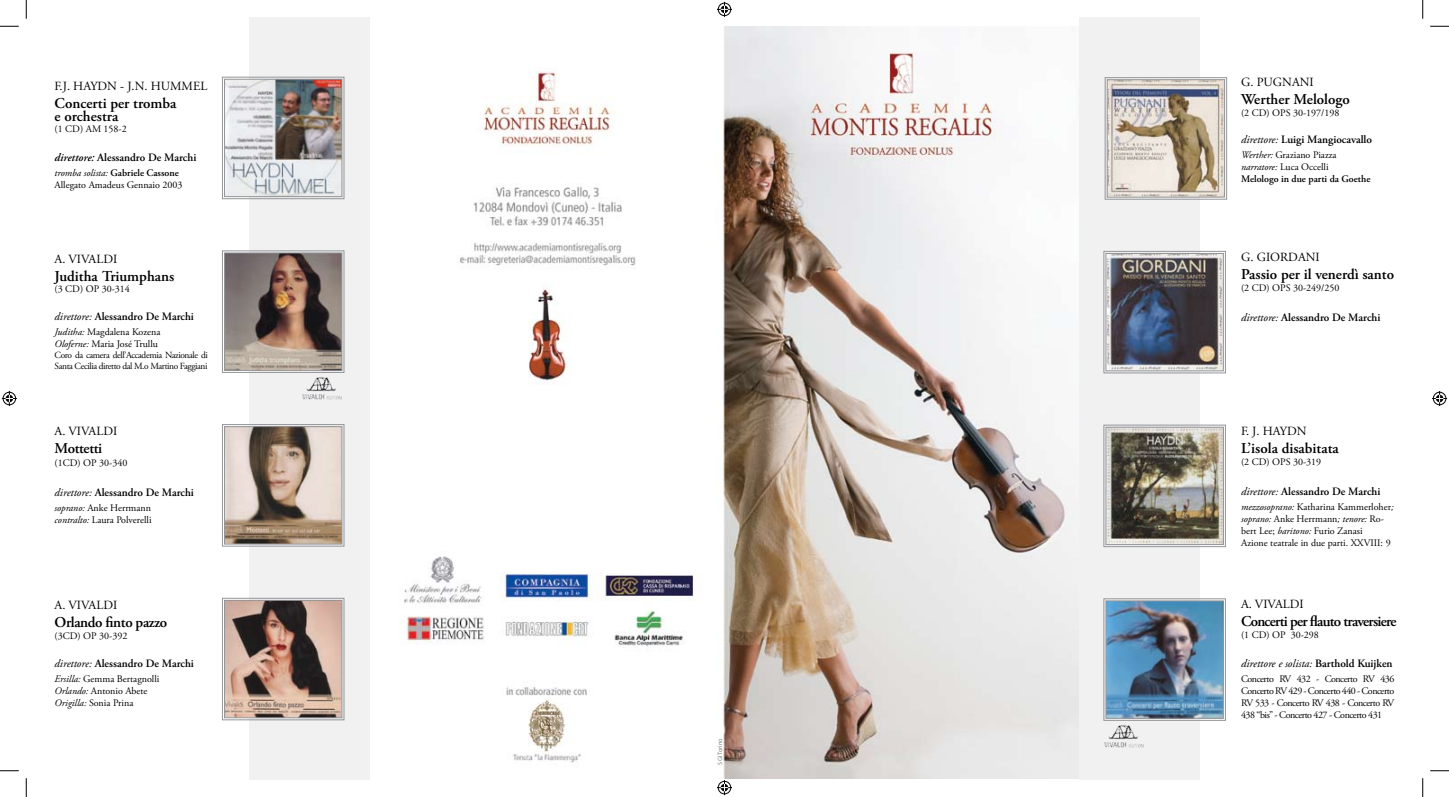
<style>
.page{position:relative;width:1449px;height:797px;background:#fff}
.page>*{position:absolute;margin:0;border:0;box-sizing:border-box;transform-origin:0 0}
.t1{font:600 15px/12.5px "Adobe Garamond Pro";color:#000}
.t2{font:600 15px "Adobe Garamond Pro";letter-spacing:-.05em;color:#000}
.t3{font:600 15px "Adobe Garamond Pro";letter-spacing:-.025em;color:#000}
.t4{font:12.5px "Adobe Garamond Pro";color:#000}
.t5{font:600 11.25px "Adobe Garamond Pro";color:#000}
.t6{font:italic 11.25px "Adobe Garamond Pro";color:#000}
.t7{font:10px/12px "Adobe Garamond Pro";color:#000}
.t8{font:600 10px/12px "Adobe Garamond Pro";color:#000}
.t9{font:9.38px/11.2px "Adobe Garamond Pro";letter-spacing:-.04em;color:#000}
.t10{font:6.25px "Myriad Pro";color:#808284}
.s1{font-style:italic}
.s2{font-weight:600}
.s3{font-weight:400;font-style:italic}
.s4{font-weight:400}
.s5{font-weight:600;font-style:normal}
</style>
<div class="page">
<div style="left:1079px;top:17px;width:120px;height:762px;background:#f1f1f2"></div>
<div style="left:249px;top:17px;width:120px;height:762px;background:#f1f1f2"></div>
<img style="left:1103px;top:251px;width:122px;height:122px">
<img style="left:1103px;top:424px;width:122px;height:123px">
<img style="left:222px;top:250px;width:122px;height:123px">
<img style="left:1103px;top:598px;width:122px;height:122px">
<img style="left:222px;top:77px;width:122px;height:122px">
<svg style="left:222px;top:424px;width:122px;height:122px"></svg>
<svg style="left:222px;top:598px;width:122px;height:122px"></svg>
<img style="left:1104px;top:77px;width:123px;height:123px">
<img style="left:404px;top:26px;width:675px;height:752px">
<img style="left:302px;top:377px;width:40px;height:22px">
<img style="left:1104px;top:725px;width:40px;height:22px">
<svg style="left:0;top:25px;width:19px;height:2px"></svg>
<svg style="left:1430px;top:25px;width:19px;height:2px"></svg>
<svg style="left:0;top:770px;width:19px;height:1px"></svg>
<svg style="left:1430px;top:770px;width:19px;height:1px"></svg>
<svg style="left:25px;top:0;width:2px;height:19px"></svg>
<svg style="left:25px;top:778px;width:2px;height:19px"></svg>
<svg style="left:1422px;top:0;width:1px;height:19px"></svg>
<svg style="left:1422px;top:778px;width:1px;height:19px"></svg>
<svg style="left:717px;top:2px;width:15px;height:15px"></svg>
<svg style="left:717px;top:780px;width:15px;height:15px"></svg>
<svg style="left:2px;top:391px;width:15px;height:15px"></svg>
<svg style="left:1432px;top:391px;width:15px;height:15px"></svg>
<p class="t4" style="left:55px;top:79px;width:154px">F.J. HAYDN - J.N. HUMMEL</p>
<h1 class="t1" style="left:55px;top:97px;width:123px">Concerti per tromba e orchestra</h1>
<p class="t7" style="left:55px;top:123px;width:74px">(1 CD) AM 158-2</p>
<p class="t5" style="left:55px;top:150px;width:143px"><span class="s1">direttore:</span> Alessandro De Marchi</p>
<p class="t7" style="left:55px;top:167px;width:129px"><span class="s1">tromba solista:</span> <span class="s2">Gabriele Cassone<br></span>Allegato Amadeus Gennaio 2003</p>
<p class="t4" style="left:55px;top:252px;width:64px">A. VIVALDI</p>
<h1 class="t1" style="left:55px;top:270px;width:121px">Juditha Triumphans</h1>
<p class="t7" style="left:55px;top:283px;width:77px">(3 CD) OP 30-314</p>
<p class="t5" style="left:55px;top:310px;width:141px"><span class="s3">direttore:</span> Alessandro De Marchi</p>
<p class="t7" style="left:55px;top:326px;width:107px"><span class="s1">Juditha:</span> Magdalena Kozena<br><span class="s1">Oloferne:</span> Maria José Trullu</p>
<p class="t9" style="left:55px;top:350px;width:155px">Coro da camera dell’Accademia Nazionale di<br>Santa Cecilia diretto dal M.o Martino Faggiani</p>
<p class="t4" style="left:55px;top:424px;width:64px">A. VIVALDI</p>
<h1 class="t3" style="left:55px;top:440px;width:49px">Mottetti</h1>
<p class="t7" style="left:55px;top:456px;width:74px">(1CD) OP 30-340</p>
<p class="t5" style="left:55px;top:485px;width:141px"><span class="s3">direttore:</span> Alessandro De Marchi</p>
<p class="t7" style="left:55px;top:501px;width:98px"><span class="s1">soprano:</span> Anke Herrmann <span class="s1">contralto:</span> Laura Polverelli</p>
<p class="t4" style="left:55px;top:597px;width:64px">A. VIVALDI</p>
<h1 class="t3" style="left:55px;top:613px;width:114px">Orlando finto pazzo</h1>
<p class="t7" style="left:55px;top:630px;width:74px">(3CD) OP 30-392</p>
<p class="t5" style="left:55px;top:657px;width:141px"><span class="s3">direttore:</span> Alessandro De Marchi</p>
<p class="t7" style="left:55px;top:673px;width:106px"><span class="s1">Ersilla:</span> Gemma Bertagnolli<br><span class="s1">Orlando:</span> Antonio Abete<br><span class="s1">Origilla:</span> Sonia Prina</p>
<p class="t10" style="left:716px;top:764px;width:28px;rotate:-90deg">SGI Torino</p>
<p class="t4" style="left:1241px;top:74px;width:74px">G. PUGNANI</p>
<h1 class="t1" style="left:1241px;top:93px;width:110px">Werther Melologo</h1>
<p class="t7" style="left:1241px;top:107px;width:100px">(2 CD) OPS 30-197/198</p>
<p class="t5" style="left:1241px;top:133px;width:132px"><span class="s3">direttore:</span> Luigi Mangiocavallo</p>
<p class="t8" style="left:1241px;top:149px;width:131px"><span class="s3">Werther:</span> <span class="s4">Graziano Piazza </span><span class="s3">narratore:</span> <span class="s4">Luca Occelli<br></span>Melologo in due parti da Goethe</p>
<p class="t4" style="left:1241px;top:249px;width:80px">G. GIORDANI</p>
<h1 class="t1" style="left:1241px;top:268px;width:154px">Passio per il venerdì santo</h1>
<p class="t7" style="left:1241px;top:282px;width:100px">(2 CD) OPS 30-249/250</p>
<p class="t5" style="left:1241px;top:311px;width:141px"><span class="s3">direttore:</span> Alessandro De Marchi</p>
<p class="t4" style="left:1241px;top:423px;width:67px">F. J. HAYDN</p>
<h1 class="t1" style="left:1241px;top:442px;width:99px">L’isola disabitata</h1>
<p class="t7" style="left:1241px;top:456px;width:82px">(2 CD) OPS 30-319</p>
<p class="t5" style="left:1241px;top:485px;width:141px"><span class="s3">direttore:</span> Alessandro De Marchi</p>
<p class="t7" style="left:1241px;top:501px;width:154px"><span class="s1">mezzosoprano:</span> Katharina Kammerloher<span class="s1">; soprano:</span> Anke Herrmann<span class="s1">; tenore:</span> Ro&shy;bert Lee; <span class="s1">baritono:</span> Furio Zanasi<br>Azione teatrale in due parti. XXVIII: 9</p>
<p class="t4" style="left:1241px;top:597px;width:64px">A. VIVALDI</p>
<h1 class="t2" style="left:1241px;top:613px;width:157px">Concerti per flauto traversiere</h1>
<p class="t7" style="left:1241px;top:629px;width:79px">(1 CD) OP 30-298</p>
<p class="t6" style="left:1241px;top:657px;width:153px">direttore e solista: <span class="s5">Barthold Kuijken</span></p>
<p class="t7" style="left:1241px;top:673px;width:155px;text-align:justify">Concerto RV 432 - Concerto RV 436<br>Concerto RV 429 - Concerto 440 - Concerto RV 533 - Concerto RV 438 - Concerto RV 438 “bis” - Concerto 427 - Concerto 431</p>
</div>
